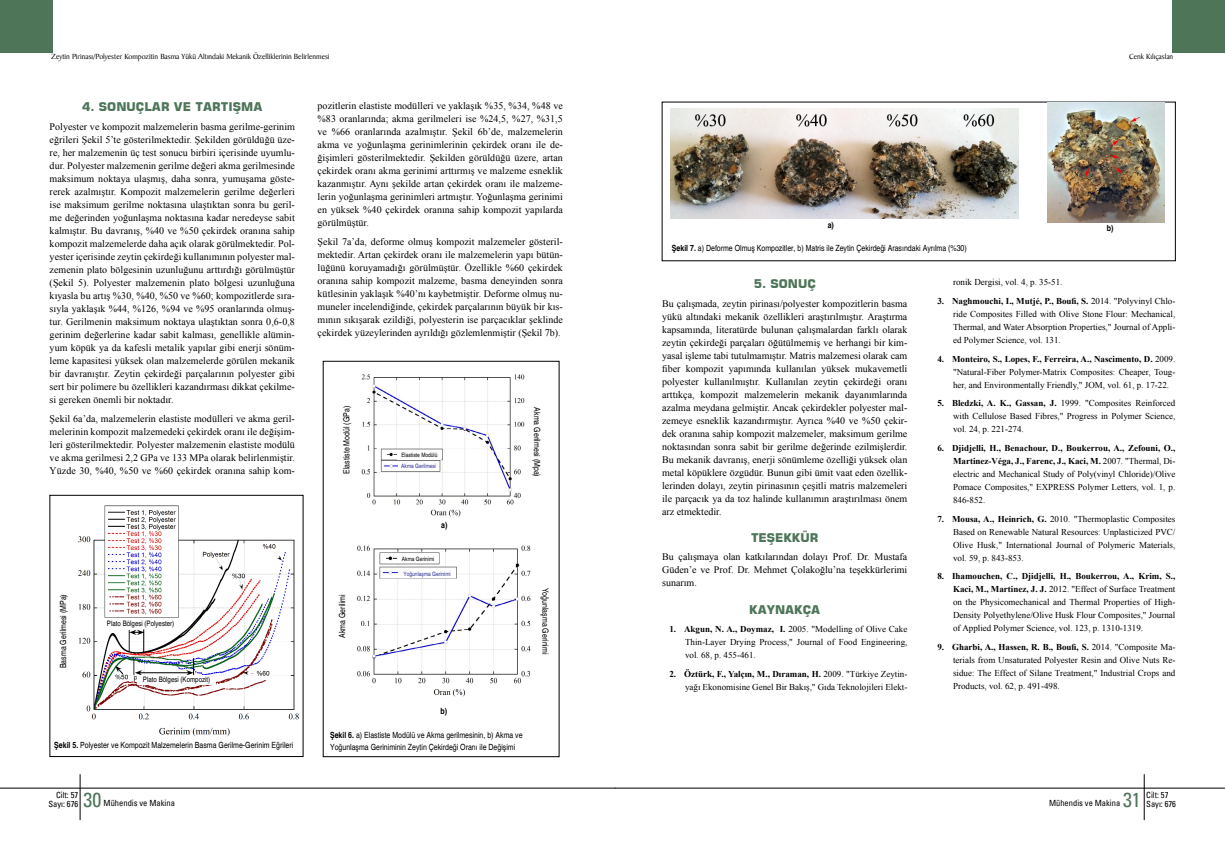
<style>
.page{position:relative;width:1225px;height:859px;background:#fff}
.page>*{position:absolute;margin:0;border:0;box-sizing:border-box;transform-origin:0 0}
.t1{font:condensed 20px "Univers";color:#4e7558}
.t2{font:700 12px "Square 721 BT";color:#4e7558}
.t3{font:10px/13px "Times New Roman";letter-spacing:.005em;color:#000;text-align:justify}
.t4{font:9px/13px "Times New Roman";color:#000;text-align:justify}
.t5{font:condensed 8.5px/12.5px "Helvetica";color:#000}
.t6{font:condensed 8.5px/9px "Univers";color:#000;text-align:right}
.t7{font:700 condensed 8.5px "Helvetica";color:#000}
.t8{font:8px "Baker Signet BT";color:#000}
.t9{font:condensed 7.5px "Helvetica";color:#000}
.t10{font:condensed 6px "Helvetica";color:#2e3092}
.t11{font:condensed 6px "Helvetica";color:#000}
.s1{font-weight:700}
</style>
<div class="page">
<div style="left:1172px;top:0;width:53px;height:52px;background:#4e7558"></div>
<div style="left:0;top:0;width:52px;height:52px;background:#4e7558"></div>
<hr style="left:0;top:788px;width:615px;height:1px;background:#000">
<hr style="left:614px;top:788px;width:611px;height:1px;background:#000">
<hr style="left:80px;top:774px;width:1px;height:46px;background:#000">
<hr style="left:1144px;top:774px;width:1px;height:46px;background:#000">
<img style="left:78px;top:505px;width:221px;height:232px">
<div style="left:50px;top:495px;width:253px;height:262px;border:1px solid #000"></div>
<img style="left:361px;top:374px;width:164px;height:143px">
<div style="left:323px;top:361px;width:236px;height:396px;border:1px solid #000"></div>
<img style="left:357px;top:545px;width:174px;height:152px">
<img style="left:670px;top:108px;width:348px;height:110px">
<img style="left:1047px;top:102px;width:117px;height:120px">
<div style="left:101px;top:619px;width:79px;height:9px;background:#fff"></div>
<div style="left:398px;top:554px;width:40px;height:9px;background:#fff"></div>
<div style="left:398px;top:450px;width:43px;height:9px;background:#fff"></div>
<div style="left:398px;top:569px;width:57px;height:9px;background:#fff"></div>
<div style="left:398px;top:462px;width:41px;height:9px;background:#fff"></div>
<div style="left:137px;top:675px;width:79px;height:9px;background:#fff"></div>
<p class="t8" style="left:51px;top:52px;width:280px">Zeytin Pirinası/Polyester Kompozitin Basma Yükü Altındaki Mekanik Özelliklerinin Belirlenmesi</p>
<p class="t8" style="left:1129px;top:52px;width:46px">Cenk Kılıçaslan</p>
<p class="t2" style="left:82px;top:100px;width:182px">4. SONUÇLAR VE TARTIŞMA</p>
<p class="t3" style="left:50px;top:120px;width:247px">Polyester ve kompozit malzemelerin basma gerilme-gerinim eğrileri Şekil 5’te gösterilmektedir. Şekilden görüldüğü üze&shy;re, her malzemenin üç test sonucu birbiri içerisinde uyumlu&shy;dur. Polyester malzemenin gerilme değeri akma gerilmesinde maksimum noktaya ulaşmış, daha sonra, yumuşama göste&shy;rerek azalmıştır. Kompozit malzemelerin gerilme değerleri ise maksimum gerilme noktasına ulaştıktan sonra bu geril&shy;me değerinden yoğunlaşma noktasına kadar neredeyse sabit kalmıştır. Bu davranış, %40 ve %50 çekirdek oranına sahip kompozit malzemelerde daha açık olarak görülmektedir. Pol&shy;yester içerisinde zeytin çekirdeği kullanımının polyester mal&shy;zemenin plato bölgesinin uzunluğunu arttırdığı görülmüştür (Şekil 5). Polyester malzemenin plato bölgesi uzunluğuna kıyasla bu artış %30, %40, %50 ve %60; kompozitlerde sıra&shy;sıyla yaklaşık %44, %126, %94 ve %95 oranlarında olmuş&shy;tur. Gerilmenin maksimum noktaya ulaştıktan sonra 0,6-0,8 gerinim değerlerine kadar sabit kalması, genellikle alümin&shy;yum köpük ya da kafesli metalik yapılar gibi enerji sönüm&shy;leme kapasitesi yüksek olan malzemelerde görülen mekanik bir davranıştır. Zeytin çekirdeği parçalarının polyester gibi sert bir polimere bu özellikleri kazandırması dikkat çekilme&shy;si gereken önemli bir noktadır.</p>
<p class="t3" style="left:50px;top:412px;width:247px">Şekil 6a’da, malzemelerin elastiste modülleri ve akma geril&shy;melerinin kompozit malzemedeki çekirdek oranı ile değişim&shy;leri gösterilmektedir. Polyester malzemenin elastiste modülü ve akma gerilmesi 2,2 GPa ve 133 MPa olarak belirlenmiştir.<br>Yüzde 30, %40, %50 ve %60 çekirdek oranına sahip kom-</p>
<p class="t3" style="left:317px;top:99px;width:247px">pozitlerin elastiste modülleri ve yaklaşık %35, %34, %48 ve %83 oranlarında; akma gerilmeleri ise %24,5, %27, %31,5 ve %66 oranlarında azalmıştır. Şekil 6b’de, malzemelerin akma ve yoğunlaşma gerinimlerinin çekirdek oranı ile de&shy;ğişimleri gösterilmektedir. Şekilden görüldüğü üzere, artan çekirdek oranı akma gerinimi arttırmış ve malzeme esneklik kazanmıştır. Aynı şekilde artan çekirdek oranı ile malzeme&shy;lerin yoğunlaşma gerinimleri artmıştır. Yoğunlaşma gerinimi en yüksek %40 çekirdek oranına sahip kompozit yapılarda görülmüştür.</p>
<p class="t3" style="left:317px;top:235px;width:247px">Şekil 7a’da, deforme olmuş kompozit malzemeler gösteril&shy;mektedir. Artan çekirdek oranı ile malzemelerin yapı bütün&shy;lüğünü koruyamadığı görülmüştür. Özellikle %60 çekirdek oranına sahip kompozit malzeme, basma deneyinden sonra kütlesinin yaklaşık %40’nı kaybetmiştir. Deforme olmuş nu&shy;muneler incelendiğinde, çekirdek parçalarının büyük bir kıs&shy;mının sıkışarak ezildiği, polyesterin ise parçacıklar şeklinde çekirdek yüzeylerinden ayrıldığı gözlemlenmiştir (Şekil 7b).</p>
<p class="t5" style="left:340px;top:474px;width:69px;rotate:-90deg">Elastiste Modül (GPa)</p>
<p class="t11" style="left:401px;top:451px;width:38px">Elastiste Modülü</p>
<p class="t10" style="left:401px;top:463px;width:36px">Akma Gerilmesi</p>
<p class="t7" style="left:441px;top:520px;width:8px">a)</p>
<p class="t11" style="left:402px;top:555px;width:34px">Akma Gerinimi</p>
<p class="t10" style="left:403px;top:570px;width:49px">Yoğunlaşma Gerinimi</p>
<p class="t5" style="left:543px;top:407px;width:71px;rotate:90deg">Akma Gerilmesi (Mpa)</p>
<p class="t5" style="left:57px;top:668px;width:75px;rotate:-90deg">Basma Gerilmesi (MPa)</p>
<p class="t5" style="left:336px;top:638px;width:45px;rotate:-90deg">Akma Gerilimi</p>
<p class="t9" style="left:107px;top:619px;width:69px">Plato Bölgesi (Polyester)</p>
<p class="t9" style="left:143px;top:675px;width:69px">Plato Bölgesi (Kompozit)</p>
<p class="t5" style="left:54px;top:739px;width:240px"><span class="s1">Şekil 5.</span> Polyester ve Kompozit Malzemelerin Basma Gerilme-Gerinim Eğrileri</p>
<p class="t7" style="left:440px;top:706px;width:8px">b)</p>
<p class="t5" style="left:330px;top:729px;width:194px"><span class="s1">Şekil 6.</span> a) Elastiste Modülü ve Akma gerilmesinin, b) Akma ve<br>Yoğunlaşma Geriniminin Zeytin Çekirdeği Oranı ile Değişimi</p>
<p class="t5" style="left:552px;top:588px;width:68px;rotate:90deg">Yoğunlaşma Gerinimi</p>
<p class="t7" style="left:827px;top:220px;width:8px">a)</p>
<p class="t7" style="left:1106px;top:223px;width:8px">b)</p>
<p class="t5" style="left:672px;top:241px;width:296px"><span class="s1">Şekil 7.</span> a) Deforme Olmuş Kompozitler, b) Matris ile Zeytin Çekirdeği Arasındaki Ayrılma (%30)</p>
<p class="t2" style="left:753px;top:276px;width:64px">5. SONUÇ</p>
<p class="t3" style="left:662px;top:296px;width:247px">Bu çalışmada, zeytin pirinası/polyester kompozitlerin basma yükü altındaki mekanik özellikleri araştırılmıştır. Araştırma kapsamında, literatürde bulunan çalışmalardan farklı olarak zeytin çekirdeği parçaları öğütülmemiş ve herhangi bir kim&shy;yasal işleme tabi tutulmamıştır. Matris malzemesi olarak cam fiber kompozit yapımında kullanılan yüksek mukavemetli polyester kullanılmıştır. Kullanılan zeytin çekirdeği oranı arttıkça, kompozit malzemelerin mekanik dayanımlarında azalma meydana gelmiştir. Ancak çekirdekler polyester mal&shy;zemeye esneklik kazandırmıştır. Ayrıca %40 ve %50 çekir&shy;dek oranına sahip kompozit malzemeler, maksimum gerilme noktasından sonra sabit bir gerilme değerinde ezilmişlerdir.<br>Bu mekanik davranış, enerji sönümleme özelliği yüksek olan metal köpüklere özgüdür. Bunun gibi ümit vaat eden özellik&shy;lerinden dolayı, zeytin pirinasının çeşitli matris malzemeleri ile parçacık ya da toz halinde kullanımın araştırılması önem arz etmektedir.</p>
<p class="t2" style="left:751px;top:530px;width:69px">TEŞEKKÜR</p>
<p class="t3" style="left:662px;top:550px;width:247px">Bu çalışmaya olan katkılarından dolayı Prof. Dr. Mustafa Güden’e ve Prof. Dr. Mehmet Çolakoğlu’na teşekkürlerimi sunarım.</p>
<p class="t2" style="left:749px;top:602px;width:73px">KAYNAKÇA</p>
<p class="t4" style="left:685px;top:623px;width:224px;text-indent:-16px"><span class="s1">1. Akgun, N. A., Doymaz, I.</span> 2005. "Modelling of Olive Cake Thin-Layer Drying Process," Journal of Food Engineering, vol. 68, p. 455-461.</p>
<p class="t4" style="left:669px;top:667px;width:239px;text-align:right"><span class="s1">2. Öztürk, F., Yalçın, M., Dıraman, H.</span> 2009. "Türkiye Zeytin&shy;yağı Ekonomisine Genel Bir Bakış," Gıda Teknolojileri Elekt-</p>
<p class="t4" style="left:953px;top:276px;width:111px">ronik Dergisi, vol. 4, p. 35-51.</p>
<p class="t4" style="left:953px;top:294px;width:224px;text-indent:-16px"><span class="s1">3. Naghmouchi, I., Mutjé, P., Boufi, S.</span> 2014. "Polyvinyl Chlo&shy;ride Composites Filled with Olive Stone Flour: Mechanical, Thermal, and Water Absorption Properties," Journal of Appli&shy;ed Polymer Science, vol. 131.</p>
<p class="t4" style="left:953px;top:352px;width:224px;text-indent:-16px"><span class="s1">4. Monteiro, S., Lopes, F., Ferreira, A., Nascimento, D.</span> 2009. "Natural-Fiber Polymer-Matrix Composites: Cheaper, Toug&shy;her, and Environmentally Friendly," JOM, vol. 61, p. 17-22.</p>
<p class="t4" style="left:953px;top:397px;width:224px;text-indent:-16px"><span class="s1">5. Bledzki, A. K., Gassan, J.</span> 1999. "Composites Reinforced with Cellulose Based Fibres," Progress in Polymer Science, vol. 24, p. 221-274.</p>
<p class="t4" style="left:953px;top:441px;width:224px;text-indent:-16px"><span class="s1">6. Djidjelli, H., Benachour, D., Boukerrou, A., Zefouni, O., Martinez-Véga, J., Farenc, J., Kaci, M.</span> 2007. "Thermal, Di&shy;electric and Mechanical Study of Poly(vinyl Chloride)/Olive Pomace Composites," EXPRESS Polymer Letters, vol. 1, p.<br>846-852.</p>
<p class="t4" style="left:953px;top:512px;width:224px;text-indent:-16px"><span class="s1">7. Mousa, A., Heinrich, G.</span> 2010. "Thermoplastic Composites Based on Renewable Natural Resources: Unplasticized PVC/ Olive Husk," International Journal of Polymeric Materials, vol. 59, p. 843-853.</p>
<p class="t4" style="left:953px;top:570px;width:224px;text-indent:-16px"><span class="s1">8. Ihamouchen, C., Djidjelli, H., Boukerrou, A., Krim, S., Kaci, M., Martinez, J. J.</span> 2012. "Effect of Surface Treatment on the Physicomechanical and Thermal Properties of High-Density Polyethylene/Olive Husk Flour Composites," Journal of Applied Polymer Science, vol. 123, p. 1310-1319.</p>
<p class="t4" style="left:953px;top:640px;width:224px;text-indent:-16px"><span class="s1">9. Gharbi, A., Hassen, R. B., Boufi, S.</span> 2014. "Composite Ma&shy;terials from Unsaturated Polyester Resin and Olive Nuts Re&shy;sidue: The Effect of Silane Treatment," Industrial Crops and Products, vol. 62, p. 491-498.</p>
<p class="t6" style="left:49px;top:790px;width:31px">Cilt: 57<br>Sayı: 676</p>
<p class="t6" style="left:1146px;top:790px;width:24px">Cilt: 57</p>
<h1 class="t1" style="left:84px;top:786px;width:19px">30</h1>
<p class="t6" style="left:104px;top:799px;width:73px">Mühendis ve Makina</p>
<p class="t6" style="left:1049px;top:799px;width:73px">Mühendis ve Makina</p>
<h1 class="t1" style="left:1123px;top:786px;width:19px">31</h1>
<p class="t6" style="left:1146px;top:799px;width:31px">Sayı: 676</p>
</div>
